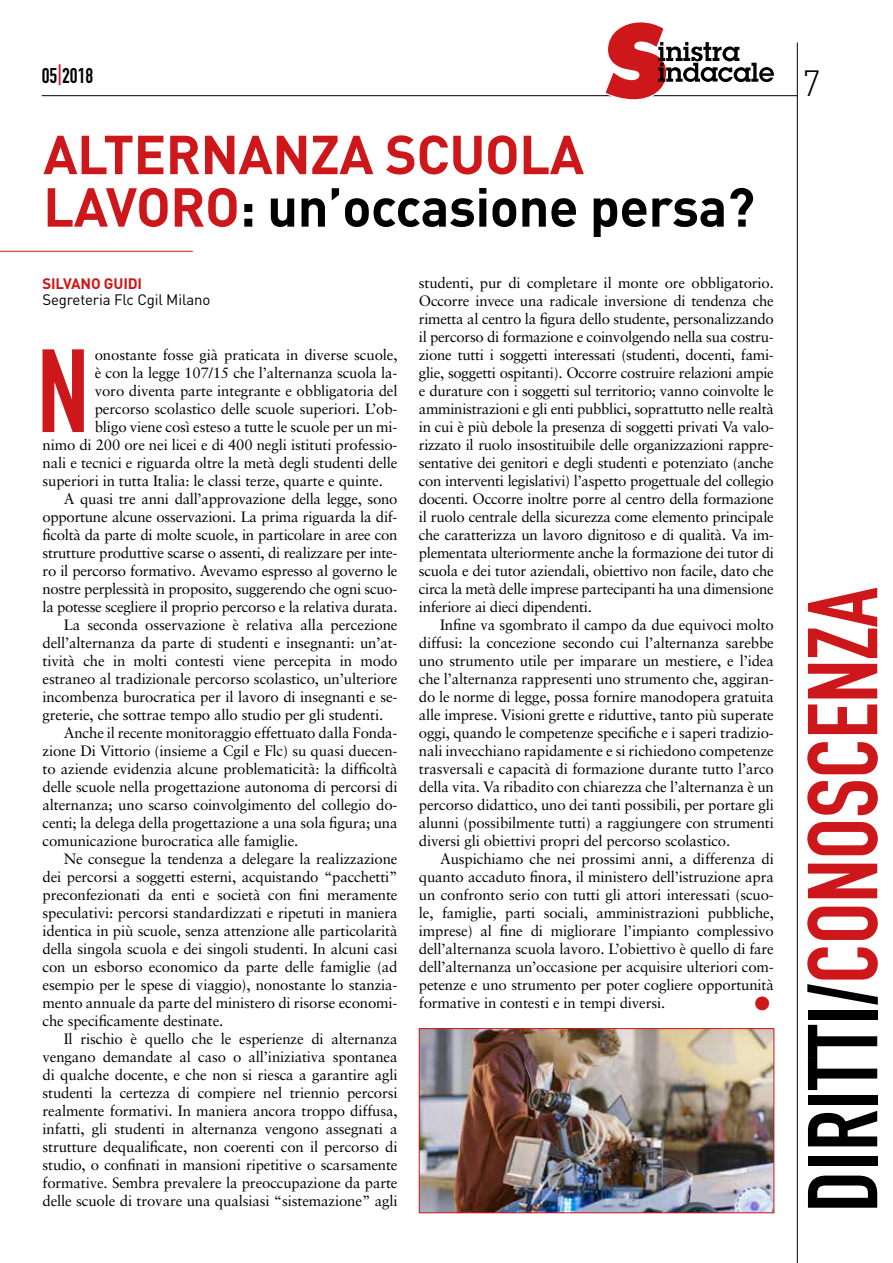
<style>
.page{position:relative;width:893px;height:1263px;background:#fff}
.page>*{position:absolute;margin:0;border:0;box-sizing:border-box;transform-origin:0 0}
.t1{font:116.1px "DIN Engschrift Std";color:#cd171a}
.t2{font:97.35px "DIN Engschrift Std";color:#cd171a}
.t3{font:700 54px/52.5px "DIN";letter-spacing:-.01em;color:#cd171a}
.t4{font:300 36px "DIN";color:#000}
.t5{font:21px "DIN Engschrift Std";color:#000}
.t6{font:15px/18px "Sabon";letter-spacing:-.01em;color:#000;text-align:justify}
.t7{font:15px "DIN";letter-spacing:-.01em;color:#000}
.t8{font:700 15px "DIN";letter-spacing:-.01em;color:#cd171a}
.t9{font:15px "Zapf Dingbats IT Cby BT";color:#cd171a}
.s1{color:#cd171a}
.s2{color:#000}
</style>
<div class="page">
<hr style="left:42px;top:95px;width:756px;height:1px;background:#000">
<svg style="left:603px;top:22px;width:171px;height:78px"></svg>
<hr style="left:797px;top:43px;width:1px;height:1220px;background:#000">
<hr style="left:0;top:251px;width:193px;height:1px;background:#cd171a">
<img style="left:421px;top:1030px;width:351px;height:181px">
<div style="left:419px;top:1028px;width:355px;height:185px;border:1px solid #cd171a"></div>
<h3 class="t5" style="left:42px;top:63px;width:53px">05<span class="s1">|</span>2018</h3>
<h3 class="t4" style="left:802px;top:61px;width:20px">7</h3>
<h3 class="t3" style="left:43px;top:126px;width:713px">ALTERNANZA SCUOLA<br>LAVORO<span class="s2">: un’occasione persa?</span></h3>
<p class="t8" style="left:43px;top:274px;width:101px">SILVANO GUIDI</p>
<p class="t7" style="left:43px;top:291px;width:169px">Segreteria Flc Cgil Milano</p>
<h1 class="t1" style="left:37px;top:323px;width:53px">N</h1>
<p class="t6" style="left:95px;top:346px;width:304px">onostante fosse già praticata in diverse scuole,</p>
<p class="t6" style="left:95px;top:364px;width:304px">è con la legge 107/15 che l’alternanza scuola la-</p>
<p class="t6" style="left:95px;top:382px;width:304px">voro diventa parte integrante e obbligatoria del</p>
<p class="t6" style="left:95px;top:400px;width:304px">percorso scolastico delle scuole superiori. L’ob-</p>
<p class="t6" style="left:95px;top:418px;width:304px">bligo viene così esteso a tutte le scuole per un mi-</p>
<p class="t6" style="left:43px;top:436px;width:357px">nimo di 200 ore nei licei e di 400 negli istituti professio-</p>
<p class="t6" style="left:43px;top:454px;width:357px">nali e tecnici e riguarda oltre la metà degli studenti delle</p>
<p class="t6" style="left:43px;top:472px;width:342px">superiori in tutta Italia: le classi terze, quarte e quinte.</p>
<p class="t6" style="left:64px;top:490px;width:335px">A quasi tre anni dall’approvazione della legge, sono</p>
<p class="t6" style="left:43px;top:508px;width:357px">opportune alcune osservazioni. La prima riguarda la dif-</p>
<p class="t6" style="left:43px;top:526px;width:357px">ficoltà da parte di molte scuole, in particolare in aree con</p>
<p class="t6" style="left:43px;top:544px;width:357px">strutture produttive scarse o assenti, di realizzare per inte-</p>
<p class="t6" style="left:43px;top:562px;width:357px">ro il percorso formativo. Avevamo espresso al governo le</p>
<p class="t6" style="left:43px;top:580px;width:357px">nostre perplessità in proposito, suggerendo che ogni scuo-</p>
<p class="t6" style="left:43px;top:598px;width:357px">la potesse scegliere il proprio percorso e la relativa durata.</p>
<p class="t6" style="left:64px;top:616px;width:335px">La seconda osservazione è relativa alla percezione</p>
<p class="t6" style="left:43px;top:634px;width:357px">dell’alternanza da parte di studenti e insegnanti: un’at-</p>
<p class="t6" style="left:43px;top:652px;width:357px">tività che in molti contesti viene percepita in modo</p>
<p class="t6" style="left:43px;top:670px;width:357px">estraneo al tradizionale percorso scolastico, un’ulteriore</p>
<p class="t6" style="left:43px;top:688px;width:357px">incombenza burocratica per il lavoro di insegnanti e se-</p>
<p class="t6" style="left:43px;top:706px;width:342px">greterie, che sottrae tempo allo studio per gli studenti.</p>
<p class="t6" style="left:64px;top:724px;width:335px">Anche il recente monitoraggio effettuato dalla Fonda-</p>
<p class="t6" style="left:43px;top:742px;width:357px">zione Di Vittorio (insieme a Cgil e Flc) su quasi duecen-</p>
<p class="t6" style="left:43px;top:760px;width:357px">to aziende evidenzia alcune problematicità: la difficoltà</p>
<p class="t6" style="left:43px;top:778px;width:357px">delle scuole nella progettazione autonoma di percorsi di</p>
<p class="t6" style="left:43px;top:796px;width:357px">alternanza; uno scarso coinvolgimento del collegio do-</p>
<p class="t6" style="left:43px;top:814px;width:356px">centi; la delega della progettazione a una sola figura; una</p>
<p class="t6" style="left:43px;top:832px;width:257px">comunicazione burocratica alle famiglie.</p>
<p class="t6" style="left:64px;top:850px;width:335px">Ne consegue la tendenza a delegare la realizzazione</p>
<p class="t6" style="left:43px;top:868px;width:357px">dei percorsi a soggetti esterni, acquistando “pacchetti”</p>
<p class="t6" style="left:43px;top:886px;width:357px">preconfezionati da enti e società con fini meramente</p>
<p class="t6" style="left:43px;top:904px;width:357px">speculativi: percorsi standardizzati e ripetuti in maniera</p>
<p class="t6" style="left:43px;top:922px;width:357px">identica in più scuole, senza attenzione alle particolarità</p>
<p class="t6" style="left:43px;top:940px;width:357px">della singola scuola e dei singoli studenti. In alcuni casi</p>
<p class="t6" style="left:43px;top:958px;width:357px">con un esborso economico da parte delle famiglie (ad</p>
<p class="t6" style="left:43px;top:976px;width:357px">esempio per le spese di viaggio), nonostante lo stanzia-</p>
<p class="t6" style="left:43px;top:994px;width:357px">mento annuale da parte del ministero di risorse economi-</p>
<p class="t6" style="left:43px;top:1012px;width:182px">che specificamente destinate.</p>
<p class="t6" style="left:64px;top:1030px;width:335px">Il rischio è quello che le esperienze di alternanza</p>
<p class="t6" style="left:43px;top:1048px;width:357px">vengano demandate al caso o all’iniziativa spontanea</p>
<p class="t6" style="left:43px;top:1066px;width:357px">di qualche docente, e che non si riesca a garantire agli</p>
<p class="t6" style="left:43px;top:1084px;width:357px">studenti la certezza di compiere nel triennio percorsi</p>
<p class="t6" style="left:43px;top:1102px;width:357px">realmente formativi. In maniera ancora troppo diffusa,</p>
<p class="t6" style="left:43px;top:1120px;width:357px">infatti, gli studenti in alternanza vengono assegnati a</p>
<p class="t6" style="left:43px;top:1138px;width:357px">strutture dequalificate, non coerenti con il percorso di</p>
<p class="t6" style="left:43px;top:1156px;width:357px">studio, o confinati in mansioni ripetitive o scarsamente</p>
<p class="t6" style="left:43px;top:1174px;width:357px">formative. Sembra prevalere la preoccupazione da parte</p>
<p class="t6" style="left:43px;top:1192px;width:357px">delle scuole di trovare una qualsiasi “sistemazione” agli</p>
<p class="t6" style="left:419px;top:274px;width:357px">studenti, pur di completare il monte ore obbligatorio.<br>Occorre invece una radicale inversione di tendenza che rimetta al centro la figura dello studente, personalizzando il percorso di formazione e coinvolgendo nella sua costru&shy;zione tutti i soggetti interessati (studenti, docenti, fami&shy;glie, soggetti ospitanti). Occorre costruire relazioni ampie e durature con i soggetti sul territorio; vanno coinvolte le amministrazioni e gli enti pubblici, soprattutto nelle realtà in cui è più debole la presenza di soggetti privati Va valo&shy;rizzato il ruolo insostituibile delle organizzazioni rappre&shy;sentative dei genitori e degli studenti e potenziato (anche con interventi legislativi) l’aspetto progettuale del collegio docenti. Occorre inoltre porre al centro della formazione il ruolo centrale della sicurezza come elemento principale che caratterizza un lavoro dignitoso e di qualità. Va im&shy;plementata ulteriormente anche la formazione dei tutor di scuola e dei tutor aziendali, obiettivo non facile, dato che circa la metà delle imprese partecipanti ha una dimensione inferiore ai dieci dipendenti.</p>
<p class="t6" style="left:419px;top:616px;width:357px;text-indent:21px">Infine va sgombrato il campo da due equivoci molto diffusi: la concezione secondo cui l’alternanza sarebbe uno strumento utile per imparare un mestiere, e l’idea che l’alternanza rappresenti uno strumento che, aggiran&shy;do le norme di legge, possa fornire manodopera gratuita alle imprese. Visioni grette e riduttive, tanto più superate oggi, quando le competenze specifiche e i saperi tradizio&shy;nali invecchiano rapidamente e si richiedono competenze trasversali e capacità di formazione durante tutto l’arco della vita. Va ribadito con chiarezza che l’alternanza è un percorso didattico, uno dei tanti possibili, per portare gli alunni (possibilmente tutti) a raggiungere con strumenti diversi gli obiettivi propri del percorso scolastico.</p>
<p class="t6" style="left:419px;top:850px;width:357px;text-indent:21px">Auspichiamo che nei prossimi anni, a differenza di quanto accaduto finora, il ministero dell’istruzione apra un confronto serio con tutti gli attori interessati (scuo&shy;le, famiglie, parti sociali, amministrazioni pubbliche, imprese) al fine di migliorare l’impianto complessivo dell’alternanza scuola lavoro. L’obiettivo è quello di fare dell’alternanza un’occasione per acquisire ulteriori com&shy;petenze e uno strumento per poter cogliere opportunità formative in contesti e in tempi diversi.</p>
<p class="t9" style="left:755px;top:996px;width:16px">●</p>
<h2 class="t2" style="left:786px;top:1212px;width:626px;rotate:-90deg"><span class="s2">DIRITTI/</span>CONOSCENZA</h2>
</div>
